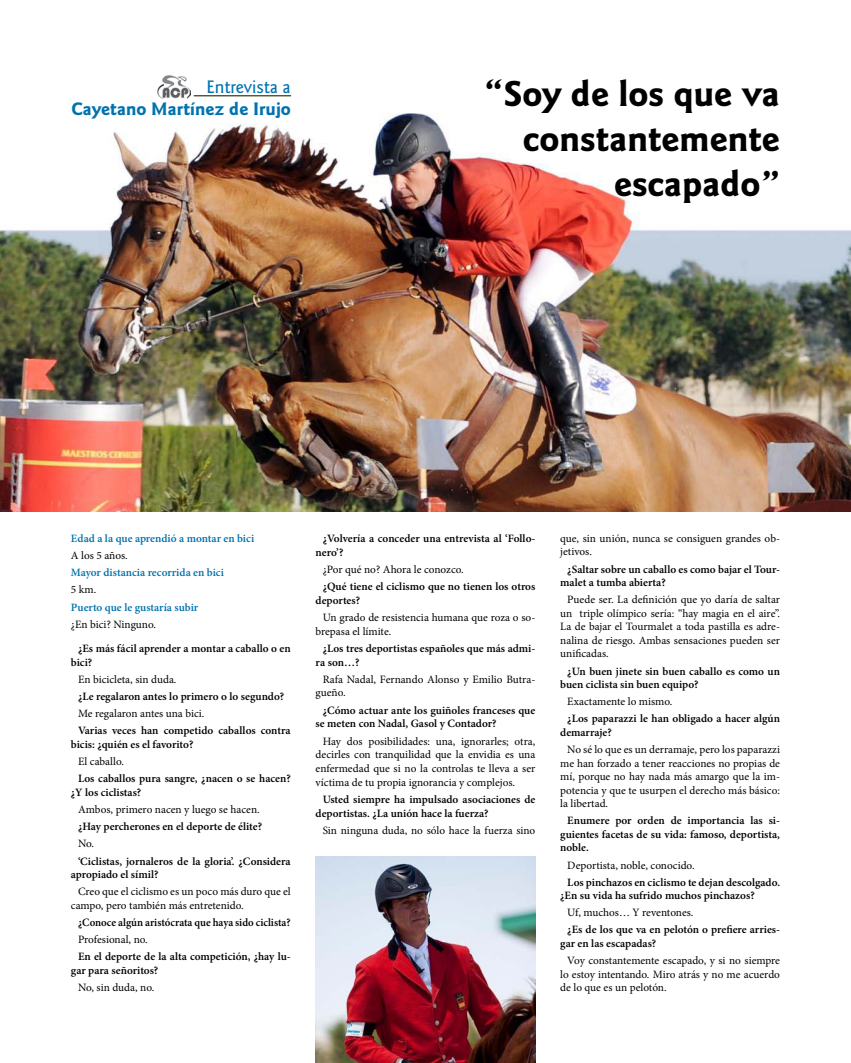
<style>
.page{position:relative;width:851px;height:1063px;background:#fff}
.page>*{position:absolute;margin:0;border:0;box-sizing:border-box;transform-origin:0 0}
.t1{font:700 37.5px/45px "Goudy Sans Std";color:#000;text-align:right}
.t2{font:700 18.75px "Goudy Sans Std";color:#0072ad}
.t3{font:500 18.75px "Goudy Sans Std";color:#0072ad}
.t4{font:11.25px/13.5px "Minion Pro";color:#000}
.t5{font:600 11.25px/13.6px "Minion Pro";color:#000}
.t6{font:600 11.25px "Minion Pro";color:#0072ad}
.t7{font:600 11.25px "Minion Pro";color:#000;scale:.96 1}
</style>
<div class="page">
<img style="left:0;top:95px;width:850px;height:416px">
<img style="left:157px;top:75px;width:34px;height:23px">
<svg style="left:194px;top:95px;width:97px;height:1px"></svg>
<img style="left:315px;top:856px;width:220px;height:207px">
<h2 class="t3" style="left:206px;top:79px;width:86px">Entrevista a</h2>
<h2 class="t2" style="left:72px;top:99px;width:221px">Cayetano Martínez de Irujo</h2>
<h1 class="t1" style="left:484px;top:71px;width:297px">“Soy de los que va constantemente escapado”</h1>
<p class="t6" style="left:71px;top:534px;width:185px">Edad a la que aprendió a montar en bici</p>
<p class="t4" style="left:71px;top:550px;width:58px">A los 5 años.</p>
<p class="t6" style="left:71px;top:568px;width:154px">Mayor distancia recorrida en bici</p>
<p class="t4" style="left:71px;top:584px;width:27px">5 km.</p>
<p class="t6" style="left:71px;top:603px;width:129px">Puerto que le gustaría subir</p>
<p class="t4" style="left:71px;top:618px;width:87px">¿En bici? Ninguno.</p>
<p class="t5" style="left:71px;top:643px;width:221px;text-indent:7px">¿Es más fácil aprender a montar a caballo o en bici?</p>
<p class="t4" style="left:78px;top:674px;width:100px">En bicicleta, sin duda.</p>
<p class="t5" style="left:78px;top:691px;width:208px">¿Le regalaron antes lo primero o lo segundo?</p>
<p class="t4" style="left:78px;top:708px;width:128px">Me regalaron antes una bici.</p>
<p class="t5" style="left:71px;top:725px;width:221px;text-indent:7px">Varias veces han competido caballos contra bicis: ¿quién es el favorito?</p>
<p class="t4" style="left:78px;top:756px;width:47px">El caballo.</p>
<p class="t5" style="left:71px;top:773px;width:221px;text-indent:7px">Los caballos pura sangre, ¿nacen o se hacen? ¿Y los ciclistas?</p>
<p class="t4" style="left:78px;top:804px;width:183px">Ambos, primero nacen y luego se hacen.</p>
<p class="t5" style="left:78px;top:821px;width:185px">¿Hay percherones en el deporte de élite?</p>
<p class="t4" style="left:78px;top:838px;width:18px">No.</p>
<p class="t5" style="left:71px;top:855px;width:221px;text-indent:7px">‘Ciclistas, jornaleros de la gloria’. ¿Considera apropiado el símil?</p>
<p class="t4" style="left:71px;top:886px;width:221px;text-indent:7px">Creo que el ciclismo es un poco más duro que el campo, pero también más entretenido.</p>
<p class="t7" style="left:78px;top:918px;width:223px">¿Conoce algún aristócrata que haya sido ciclista?</p>
<p class="t4" style="left:78px;top:934px;width:71px">Profesional, no.</p>
<p class="t5" style="left:71px;top:951px;width:221px;text-indent:7px">En el deporte de la alta competición, ¿hay lu&shy;gar para señoritos?</p>
<p class="t4" style="left:78px;top:982px;width:78px">No, sin duda, no.</p>
<p class="t5" style="left:315px;top:533px;width:221px;text-indent:7px">¿Volvería a conceder una entrevista al ‘Follo&shy;nero’?</p>
<p class="t4" style="left:322px;top:564px;width:142px">¿Por qué no? Ahora le conozco.</p>
<p class="t5" style="left:315px;top:581px;width:221px;text-indent:7px">¿Qué tiene el ciclismo que no tienen los otros deportes?</p>
<p class="t4" style="left:315px;top:612px;width:221px;text-indent:7px">Un grado de resistencia humana que roza o so&shy;brepasa el límite.</p>
<p class="t5" style="left:315px;top:642px;width:221px;text-indent:7px">¿Los tres deportistas españoles que más admi&shy;ra son…?</p>
<p class="t4" style="left:315px;top:673px;width:221px;text-indent:7px">Rafa Nadal, Fernando Alonso y Emilio Butra&shy;gueño.</p>
<p class="t5" style="left:315px;top:704px;width:221px;text-indent:7px">¿Cómo actuar ante los guiñoles franceses que se meten con Nadal, Gasol y Contador?</p>
<p class="t4" style="left:315px;top:735px;width:221px;text-align:justify;text-indent:7px">Hay dos posibilidades: una, ignorarles; otra, decirles con tranquilidad que la envidia es una enfermedad que si no la controlas te lleva a ser víctima de tu propia ignorancia y complejos.</p>
<p class="t5" style="left:315px;top:793px;width:221px;text-indent:7px">Usted siempre ha impulsado asociaciones de deportistas. ¿La unión hace la fuerza?</p>
<p class="t4" style="left:322px;top:824px;width:214px">Sin ninguna duda, no sólo hace la fuerza sino</p>
<p class="t4" style="left:560px;top:533px;width:221px">que, sin unión, nunca se consiguen grandes ob&shy;jetivos.</p>
<p class="t5" style="left:560px;top:563px;width:221px;text-indent:7px">¿Saltar sobre un caballo es como bajar el Tour&shy;malet a tumba abierta?</p>
<p class="t4" style="left:560px;top:594px;width:221px;text-align:justify;text-indent:7px">Puede ser. La definición que yo daría de saltar un triple olímpico sería: “hay magia en el aire”.<br>La de bajar el Tourmalet a toda pastilla es adre&shy;nalina de riesgo. Ambas sensaciones pueden ser unificadas.</p>
<p class="t5" style="left:560px;top:665px;width:221px;text-indent:7px">¿Un buen jinete sin buen caballo es como un buen ciclista sin buen equipo?</p>
<p class="t4" style="left:567px;top:696px;width:107px">Exactamente lo mismo.</p>
<p class="t5" style="left:560px;top:713px;width:221px;text-indent:7px">¿Los paparazzi le han obligado a hacer algún demarraje?</p>
<p class="t4" style="left:560px;top:744px;width:221px;text-align:justify;text-indent:7px">No sé lo que es un derramaje, pero los paparazzi me han forzado a tener reacciones no propias de mí, porque no hay nada más amargo que la im&shy;potencia y que te usurpen el derecho más básico: la libertad.</p>
<p class="t5" style="left:560px;top:815px;width:221px;text-align:justify;text-indent:7px">Enumere por orden de importancia las si&shy;guientes facetas de su vida: famoso, deportista, noble.</p>
<p class="t4" style="left:567px;top:859px;width:129px">Deportista, noble, conocido.</p>
<p class="t5" style="left:560px;top:876px;width:221px;text-indent:7px">Los pinchazos en ciclismo te dejan descolgado. ¿En su vida ha sufrido muchos pinchazos?</p>
<p class="t4" style="left:567px;top:907px;width:128px">Uf, muchos… Y reventones.</p>
<p class="t5" style="left:560px;top:924px;width:221px;text-indent:7px">¿Es de los que va en pelotón o prefiere arries&shy;gar en las escapadas?</p>
<p class="t4" style="left:560px;top:955px;width:221px;text-align:justify;text-indent:7px">Voy constantemente escapado, y si no siempre lo estoy intentando. Miro atrás y no me acuerdo de lo que es un pelotón.</p>
</div>
